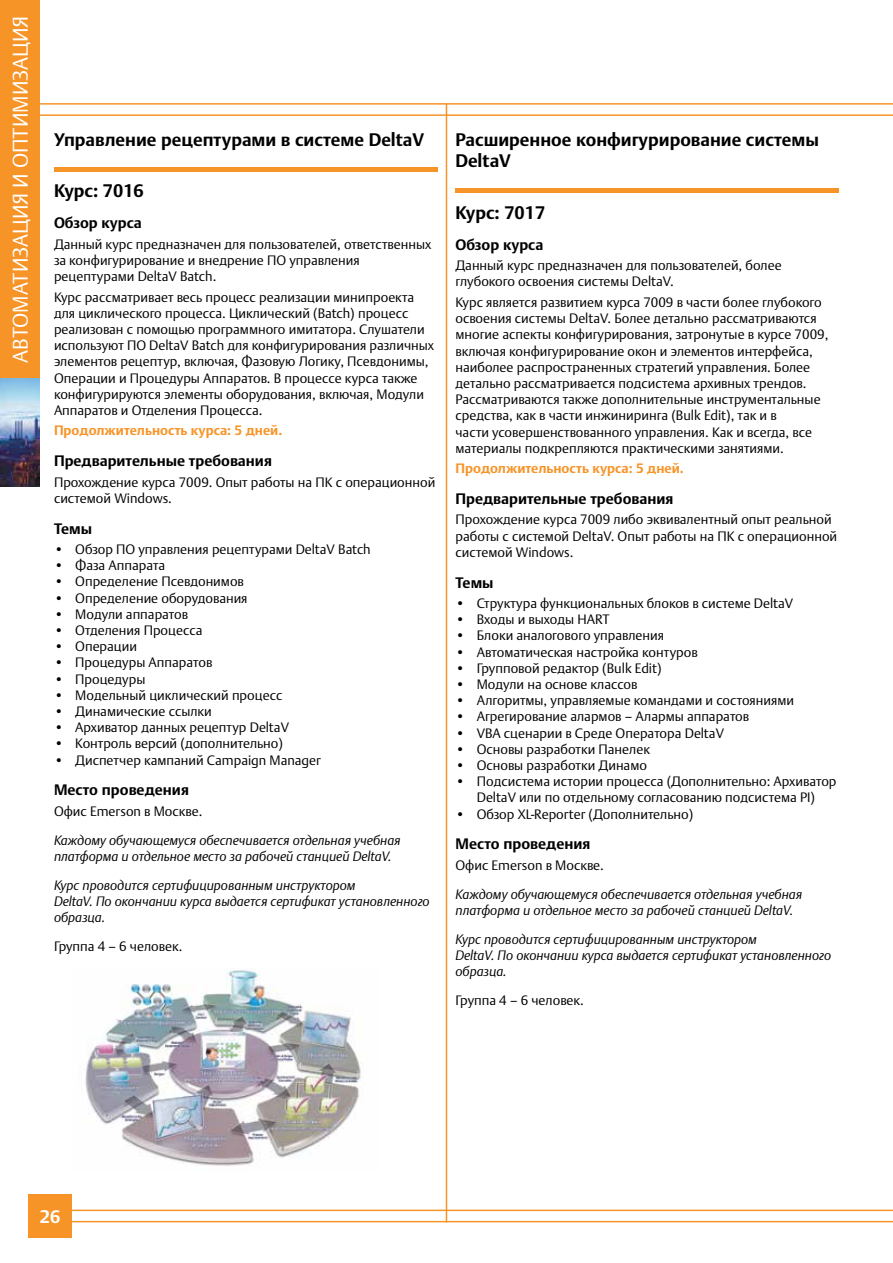
<style>
.page{position:relative;width:893px;height:1263px;background:#fff}
.page>*{position:absolute;margin:0;border:0;box-sizing:border-box;transform-origin:0 0}
.t1{font:300 21px "DTL Argo CT";color:#fff}
.t2{font:700 18px/21.6px "DTL Argo CT";color:#000}
.t3{font:700 18px "DTL Argo CT";color:#fff}
.t4{font:700 15px "DTL Argo CT";color:#000}
.t5{font:300 13.5px/16.2px "DTL Argo CT";color:#000}
.t6{font:italic 300 13.5px/16.2px "DTL Argo CT";color:#000}
.t7{font:700 13.5px "DTL Argo CT";color:#f79428}
</style>
<div class="page">
<hr style="left:0;top:103px;width:893px;height:2px;background:#f79428">
<hr style="left:0;top:114px;width:893px;height:2px;background:#f79428">
<div style="left:28px;top:1194px;width:44px;height:44px;background:#f79428"></div>
<hr style="left:72px;top:1209px;width:821px;height:2px;background:#f79428">
<hr style="left:72px;top:1221px;width:821px;height:1px;background:#f79428">
<div style="left:0;top:0;width:40px;height:378px;background:#f79428"></div>
<img style="left:0;top:378px;width:40px;height:108px">
<hr style="left:446px;top:103px;width:1px;height:1119px;background:#f79428">
<div style="left:54px;top:167px;width:383px;height:5px;background:#f79428"></div>
<hr style="left:455px;top:189px;width:384px;height:4px;background:#f79428">
<img style="left:85px;top:970px;width:277px;height:196px">
<h1 class="t1" style="left:8px;top:363px;width:348px;rotate:-90deg">АВТОМАТИЗАЦИЯ И ОПТИМИЗАЦИЯ</h1>
<h2 class="t2" style="left:54px;top:128px;width:372px">Управление рецептурами в системе DeltaV</h2>
<h2 class="t2" style="left:54px;top:180px;width:91px">Курс: 7016</h2>
<p class="t4" style="left:54px;top:214px;width:89px">Обзор курса</p>
<p class="t5" style="left:54px;top:236px;width:379px">Данный курс предназначен для пользователей, ответственных за конфигурирование и внедрение ПО управления рецептурами DeltaV Batch.</p>
<p class="t5" style="left:54px;top:289px;width:382px">Курс рассматривает весь процесс реализации минипроекта для циклического процесса. Циклический (Batch) процесс реализован с помощью программного имитатора. Слушатели используют ПО DeltaV Batch для конфигурирования различных элементов рецептур, включая, Фазовую Логику, Псевдонимы, Операции и Процедуры Аппаратов. В процессе курса также конфигурируются элементы оборудования, включая, Модули Аппаратов и Отделения Процесса.</p>
<p class="t7" style="left:54px;top:423px;width:230px">Продолжительность курса: 5 дней.</p>
<p class="t4" style="left:54px;top:452px;width:219px">Предварительные требования</p>
<p class="t5" style="left:54px;top:474px;width:383px">Прохождение курса 7009. Опыт работы на ПК с операционной системой Windows.</p>
<p class="t4" style="left:54px;top:519px;width:40px">Темы</p>
<p class="t5" style="left:54px;top:541px;width:318px">• Обзор ПО управления рецептурами DeltaV Batch</p>
<p class="t5" style="left:54px;top:557px;width:113px">• Фаза Аппарата</p>
<p class="t5" style="left:54px;top:573px;width:191px">• Определение Псевдонимов</p>
<p class="t5" style="left:54px;top:590px;width:195px">• Определение оборудования</p>
<p class="t5" style="left:54px;top:606px;width:136px">• Модули аппаратов</p>
<p class="t5" style="left:54px;top:622px;width:150px">• Отделения Процесса</p>
<p class="t5" style="left:54px;top:638px;width:85px">• Операции</p>
<p class="t5" style="left:54px;top:654px;width:160px">• Процедуры Аппаратов</p>
<p class="t5" style="left:54px;top:671px;width:93px">• Процедуры</p>
<p class="t5" style="left:54px;top:687px;width:230px">• Модельный циклический процесс</p>
<p class="t5" style="left:54px;top:703px;width:159px">• Динамические ссылки</p>
<p class="t5" style="left:54px;top:719px;width:236px">• Архиватор данных рецептур DeltaV</p>
<p class="t5" style="left:54px;top:735px;width:230px">• Контроль версий (дополнительно)</p>
<p class="t5" style="left:54px;top:752px;width:268px">• Диспетчер кампаний Campaign Manager</p>
<p class="t4" style="left:54px;top:781px;width:136px">Место проведения</p>
<p class="t5" style="left:54px;top:803px;width:150px">Офис Emerson в Москве.</p>
<p class="t6" style="left:54px;top:832px;width:348px">Каждому обучающемуся обеспечивается отдельная учебная платформа и отдельное место за рабочей станцией DeltaV.</p>
<p class="t6" style="left:54px;top:877px;width:377px">Курс проводится сертифицированным инструктором<br>DeltaV. По окончании курса выдается сертификат установленного образца.</p>
<p class="t5" style="left:54px;top:938px;width:130px">Группа 4 – 6 человек.</p>
<h2 class="t2" style="left:455px;top:128px;width:365px">Расширенное конфигурирование системы<br>DeltaV</h2>
<h2 class="t2" style="left:455px;top:202px;width:91px">Курс: 7017</h2>
<p class="t4" style="left:455px;top:236px;width:89px">Обзор курса</p>
<p class="t5" style="left:455px;top:257px;width:328px">Данный курс предназначен для пользователей, более глубокого освоения системы DeltaV.</p>
<p class="t5" style="left:455px;top:294px;width:374px">Курс является развитием курса 7009 в части более глубокого освоения системы DeltaV. Более детально рассматриваются многие аспекты конфигурирования, затронутые в курсе 7009, включая конфигурирование окон и элементов интерфейса, наиболее распространенных стратегий управления. Более детально рассматривается подсистема архивных трендов.<br>Рассматриваются также дополнительные инструментальные средства, как в части инжиниринга (Bulk Edit), так и в<br>части усовершенствованного управления. Как и всегда, все материалы подкрепляются практическими занятиями.</p>
<p class="t7" style="left:455px;top:460px;width:230px">Продолжительность курса: 5 дней.</p>
<p class="t4" style="left:455px;top:490px;width:219px">Предварительные требования</p>
<p class="t5" style="left:455px;top:511px;width:383px">Прохождение курса 7009 либо эквивалентный опыт реальной работы с системой DeltaV. Опыт работы на ПК с операционной системой Windows.</p>
<p class="t4" style="left:455px;top:573px;width:40px">Темы</p>
<p class="t5" style="left:455px;top:595px;width:339px">• Структура функциональных блоков в системе DeltaV</p>
<p class="t5" style="left:455px;top:611px;width:156px">• Входы и выходы HART</p>
<p class="t5" style="left:455px;top:627px;width:210px">• Блоки аналогового управления</p>
<p class="t5" style="left:455px;top:644px;width:244px">• Автоматическая настройка контуров</p>
<p class="t5" style="left:455px;top:660px;width:208px">• Групповой редактор (Bulk Edit)</p>
<p class="t5" style="left:455px;top:676px;width:183px">• Модули на основе классов</p>
<p class="t5" style="left:455px;top:692px;width:340px">• Алгоритмы, управляемые командами и состояниями</p>
<p class="t5" style="left:455px;top:708px;width:295px">• Агрегирование алармов – Алармы аппаратов</p>
<p class="t5" style="left:455px;top:725px;width:270px">• VBA сценарии в Среде Оператора DeltaV</p>
<p class="t5" style="left:455px;top:741px;width:196px">• Основы разработки Панелек</p>
<p class="t5" style="left:455px;top:757px;width:193px">• Основы разработки Динамо</p>
<p class="t5" style="left:455px;top:773px;width:383px;text-align:center">• Подсистема истории процесса (Дополнительно: Архиватор<br>DeltaV или по отдельному согласованию подсистема PI)</p>
<p class="t5" style="left:455px;top:806px;width:239px">• Обзор XL-Reporter (Дополнительно)</p>
<p class="t4" style="left:455px;top:835px;width:136px">Место проведения</p>
<p class="t5" style="left:455px;top:857px;width:150px">Офис Emerson в Москве.</p>
<p class="t6" style="left:455px;top:886px;width:348px">Каждому обучающемуся обеспечивается отдельная учебная платформа и отдельное место за рабочей станцией DeltaV.</p>
<p class="t6" style="left:455px;top:931px;width:377px">Курс проводится сертифицированным инструктором<br>DeltaV. По окончании курса выдается сертификат установленного образца.</p>
<p class="t5" style="left:455px;top:992px;width:130px">Группа 4 – 6 человек.</p>
<h2 class="t3" style="left:40px;top:1206px;width:22px">26</h2>
</div>
